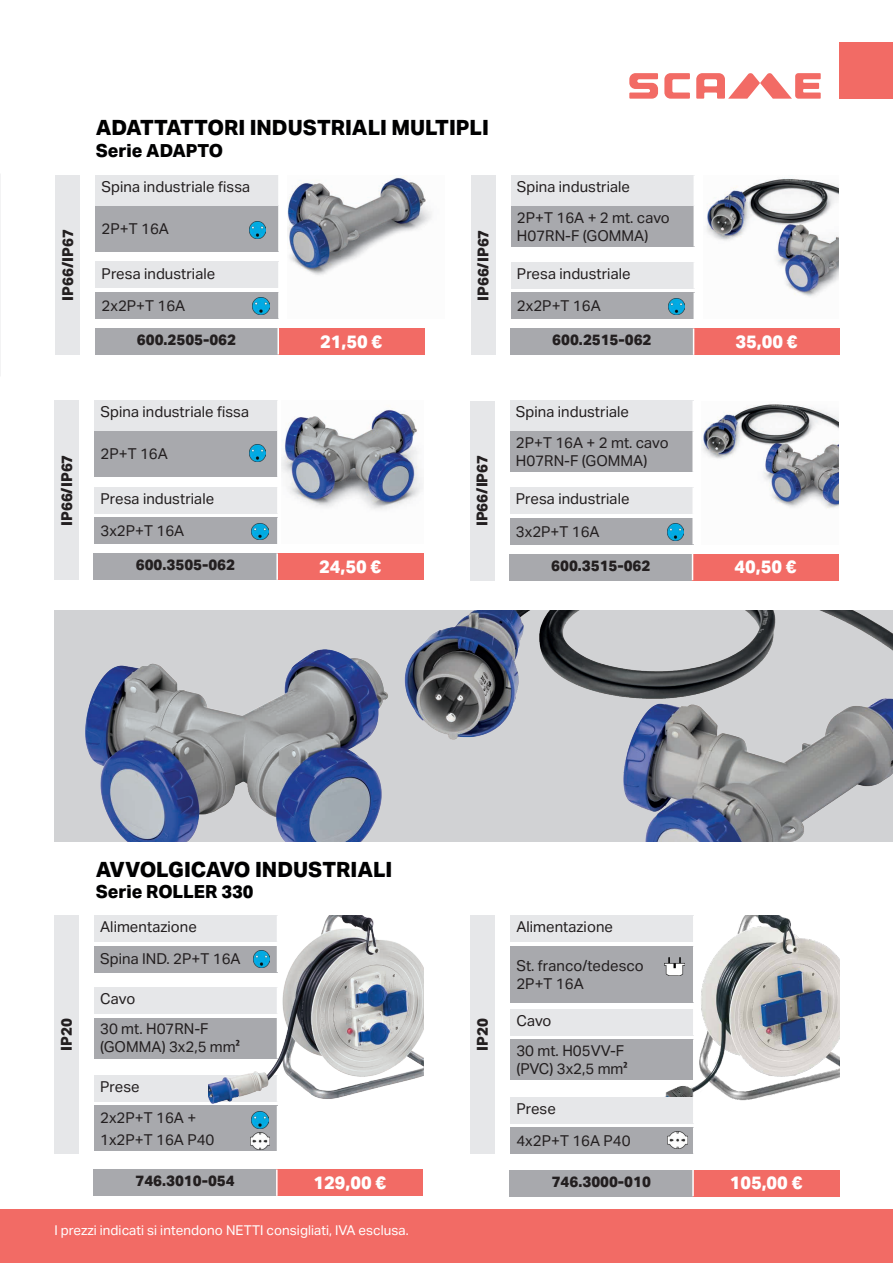
<style>
.page{position:relative;width:893px;height:1263px;background:#fff}
.page>*{position:absolute;margin:0;border:0;box-sizing:border-box;transform-origin:0 0}
.t1{font:800 21px "Aktiv Grotesk";color:#000001}
.t2{font:800 18px "Aktiv Grotesk";color:#fff}
.t3{font:800 18px "Aktiv Grotesk";color:#000001}
.t4{font:15px/18px "Aktiv Grotesk";color:#231f20}
.t5{font:800 15px "Aktiv Grotesk";color:#231f20}
.t6{font:13.5px "Aktiv Grotesk";color:#fff}
.s1{font-family:"Myriad Pro";font-weight:700;font-stretch:condensed}
</style>
<div class="page">
<div style="left:0;top:1209px;width:893px;height:54px;background:#f26b65"></div>
<div style="left:839px;top:43px;width:54px;height:56px;background:#f26b65"></div>
<svg style="left:629px;top:73px;width:192px;height:26px"></svg>
<img style="left:654px;top:916px;width:185px;height:185px">
<div style="left:93px;top:1169px;width:184px;height:27px;background:#a8a9ad"></div>
<div style="left:277px;top:1169px;width:146px;height:27px;background:#f26b65"></div>
<hr style="left:276px;top:1169px;width:2px;height:27px;background:#fff">
<div style="left:94px;top:946px;width:183px;height:26px;background:#a8a9ad"></div>
<div style="left:94px;top:915px;width:183px;height:27px;background:#e6e7e9"></div>
<div style="left:94px;top:1018px;width:183px;height:40px;background:#a8a9ad"></div>
<div style="left:94px;top:987px;width:183px;height:27px;background:#e6e7e9"></div>
<div style="left:94px;top:1106px;width:183px;height:45px;background:#a8a9ad"></div>
<div style="left:94px;top:1075px;width:183px;height:27px;background:#e6e7e9"></div>
<div style="left:54px;top:915px;width:25px;height:238px;background:#e6e7e9"></div>
<img style="left:209px;top:915px;width:214px;height:203px">
<div style="left:510px;top:1170px;width:183px;height:26px;background:#a8a9ad"></div>
<div style="left:693px;top:1170px;width:146px;height:26px;background:#f26b65"></div>
<hr style="left:692px;top:1170px;width:2px;height:26px;background:#fff">
<div style="left:510px;top:946px;width:184px;height:56px;background:#a8a9ad"></div>
<hr style="left:693px;top:946px;width:1px;height:56px;background:#fff">
<div style="left:510px;top:916px;width:184px;height:26px;background:#e6e7e9"></div>
<svg style="left:693px;top:916px;width:1px;height:26px"></svg>
<div style="left:510px;top:1039px;width:184px;height:41px;background:#a8a9ad"></div>
<hr style="left:693px;top:1039px;width:1px;height:41px;background:#fff">
<div style="left:510px;top:1009px;width:184px;height:26px;background:#e6e7e9"></div>
<svg style="left:693px;top:1009px;width:1px;height:26px"></svg>
<div style="left:510px;top:1127px;width:184px;height:27px;background:#a8a9ad"></div>
<div style="left:510px;top:1097px;width:184px;height:26px;background:#e6e7e9"></div>
<svg style="left:693px;top:1097px;width:1px;height:57px"></svg>
<div style="left:470px;top:916px;width:25px;height:238px;background:#e6e7e9"></div>
<div style="left:95px;top:328px;width:183px;height:26px;background:#a8a9ad"></div>
<div style="left:278px;top:328px;width:146px;height:26px;background:#f26b65"></div>
<hr style="left:277px;top:328px;width:2px;height:26px;background:#fff">
<div style="left:96px;top:205px;width:183px;height:47px;background:#a8a9ad"></div>
<hr style="left:278px;top:205px;width:2px;height:47px;background:#fff">
<div style="left:96px;top:175px;width:183px;height:30px;background:#e6e7e9"></div>
<hr style="left:278px;top:175px;width:2px;height:30px;background:#fff">
<div style="left:96px;top:292px;width:183px;height:27px;background:#a8a9ad"></div>
<hr style="left:278px;top:292px;width:2px;height:27px;background:#fff">
<div style="left:96px;top:262px;width:183px;height:26px;background:#e6e7e9"></div>
<hr style="left:278px;top:262px;width:2px;height:26px;background:#fff">
<div style="left:55px;top:175px;width:25px;height:180px;background:#e6e7e9"></div>
<img style="left:288px;top:177px;width:144px;height:98px">
<img style="left:668px;top:1131px;width:19px;height:17px">
<img style="left:251px;top:1133px;width:18px;height:16px">
<img style="left:252px;top:1112px;width:16px;height:16px">
<img style="left:253px;top:951px;width:17px;height:16px">
<img style="left:253px;top:298px;width:16px;height:16px">
<div style="left:94px;top:553px;width:183px;height:27px;background:#a8a9ad"></div>
<div style="left:277px;top:553px;width:146px;height:27px;background:#f26b65"></div>
<hr style="left:276px;top:553px;width:2px;height:27px;background:#fff">
<div style="left:95px;top:431px;width:183px;height:46px;background:#a8a9ad"></div>
<hr style="left:277px;top:431px;width:2px;height:46px;background:#fff">
<div style="left:95px;top:400px;width:183px;height:31px;background:#e6e7e9"></div>
<hr style="left:277px;top:400px;width:2px;height:31px;background:#fff">
<div style="left:95px;top:518px;width:183px;height:26px;background:#a8a9ad"></div>
<hr style="left:277px;top:518px;width:2px;height:26px;background:#fff">
<div style="left:95px;top:487px;width:183px;height:26px;background:#e6e7e9"></div>
<hr style="left:277px;top:487px;width:2px;height:26px;background:#fff">
<div style="left:54px;top:400px;width:25px;height:180px;background:#e6e7e9"></div>
<img style="left:282px;top:408px;width:141px;height:102px">
<img style="left:252px;top:523px;width:16px;height:17px">
<div style="left:510px;top:328px;width:184px;height:27px;background:#a8a9ad"></div>
<div style="left:694px;top:328px;width:146px;height:27px;background:#f26b65"></div>
<svg style="left:693px;top:328px;width:1px;height:27px"></svg>
<div style="left:511px;top:206px;width:183px;height:41px;background:#a8a9ad"></div>
<div style="left:511px;top:175px;width:183px;height:31px;background:#e6e7e9"></div>
<div style="left:511px;top:293px;width:183px;height:26px;background:#a8a9ad"></div>
<div style="left:511px;top:262px;width:183px;height:27px;background:#e6e7e9"></div>
<div style="left:471px;top:175px;width:24px;height:180px;background:#e6e7e9"></div>
<img style="left:706px;top:178px;width:133px;height:119px">
<img style="left:668px;top:298px;width:16px;height:17px">
<div style="left:509px;top:554px;width:183px;height:26px;background:#a8a9ad"></div>
<div style="left:692px;top:554px;width:147px;height:26px;background:#f26b65"></div>
<svg style="left:692px;top:554px;width:1px;height:26px"></svg>
<div style="left:510px;top:431px;width:183px;height:41px;background:#a8a9ad"></div>
<hr style="left:692px;top:431px;width:2px;height:41px;background:#fff">
<div style="left:510px;top:401px;width:183px;height:30px;background:#e6e7e9"></div>
<hr style="left:692px;top:401px;width:2px;height:30px;background:#fff">
<div style="left:510px;top:518px;width:183px;height:26px;background:#a8a9ad"></div>
<hr style="left:692px;top:518px;width:2px;height:26px;background:#fff">
<div style="left:510px;top:487px;width:183px;height:27px;background:#e6e7e9"></div>
<hr style="left:692px;top:487px;width:2px;height:27px;background:#fff">
<div style="left:470px;top:401px;width:24px;height:180px;background:#e6e7e9"></div>
<img style="left:702px;top:404px;width:136px;height:104px">
<img style="left:667px;top:524px;width:16px;height:16px">
<img style="left:54px;top:612px;width:276px;height:230px">
<img style="left:330px;top:610px;width:563px;height:232px">
<img style="left:665px;top:957px;width:20px;height:19px">
<img style="left:249px;top:222px;width:17px;height:16px">
<img style="left:249px;top:445px;width:17px;height:16px">
<p class="t5" style="left:59px;top:301px;width:73px;rotate:-90deg">IP66/IP67</p>
<p class="t5" style="left:58px;top:526px;width:73px;rotate:-90deg">IP66/IP67</p>
<h1 class="t1" style="left:96px;top:116px;width:395px">ADATTATTORI INDUSTRIALI MULTIPLI</h1>
<p class="t3" style="left:96px;top:140px;width:129px">Serie ADAPTO</p>
<p class="t4" style="left:102px;top:178px;width:150px">Spina industriale fissa</p>
<p class="t4" style="left:102px;top:220px;width:69px">2P+T 16A</p>
<p class="t4" style="left:102px;top:264px;width:115px">Presa industriale</p>
<p class="t4" style="left:102px;top:297px;width:85px">2x2P+T 16A</p>
<p class="t5" style="left:137px;top:331px;width:101px">600.2505-062</p>
<p class="t2" style="left:320px;top:331px;width:63px">21,50 €</p>
<p class="t4" style="left:101px;top:403px;width:150px">Spina industriale fissa</p>
<p class="t4" style="left:101px;top:445px;width:69px">2P+T 16A</p>
<p class="t4" style="left:101px;top:490px;width:115px">Presa industriale</p>
<p class="t4" style="left:101px;top:522px;width:85px">3x2P+T 16A</p>
<p class="t5" style="left:136px;top:556px;width:101px">600.3505-062</p>
<p class="t2" style="left:319px;top:556px;width:63px">24,50 €</p>
<p class="t5" style="left:474px;top:301px;width:73px;rotate:-90deg">IP66/IP67</p>
<p class="t5" style="left:473px;top:526px;width:73px;rotate:-90deg">IP66/IP67</p>
<p class="t4" style="left:517px;top:178px;width:115px">Spina industriale</p>
<p class="t4" style="left:517px;top:208px;width:154px">2P+T 16A + 2 mt. cavo<br>H07RN-F (GOMMA)</p>
<p class="t4" style="left:517px;top:265px;width:115px">Presa industriale</p>
<p class="t4" style="left:517px;top:297px;width:85px">2x2P+T 16A</p>
<p class="t5" style="left:552px;top:331px;width:101px">600.2515-062</p>
<p class="t2" style="left:736px;top:331px;width:63px">35,00 €</p>
<p class="t4" style="left:516px;top:403px;width:115px">Spina industriale</p>
<p class="t4" style="left:516px;top:434px;width:154px">2P+T 16A + 2 mt. cavo<br>H07RN-F (GOMMA)</p>
<p class="t4" style="left:516px;top:490px;width:115px">Presa industriale</p>
<p class="t4" style="left:516px;top:522px;width:85px">3x2P+T 16A</p>
<p class="t5" style="left:551px;top:556px;width:101px">600.3515-062</p>
<p class="t2" style="left:735px;top:557px;width:63px">40,50 €</p>
<h1 class="t1" style="left:96px;top:857px;width:298px">AVVOLGICAVO INDUSTRIALI</h1>
<p class="t3" style="left:96px;top:881px;width:159px">Serie ROLLER 330</p>
<p class="t4" style="left:100px;top:918px;width:98px">Alimentazione</p>
<p class="t4" style="left:100px;top:950px;width:142px">Spina IND. 2P+T 16A</p>
<p class="t5" style="left:58px;top:1051px;width:34px;rotate:-90deg">IP20</p>
<p class="t4" style="left:100px;top:990px;width:37px">Cavo</p>
<p class="t4" style="left:100px;top:1020px;width:141px">30 mt. H07RN-F (GOMMA) 3x2,5 mm<span class="s1">²</span></p>
<p class="t4" style="left:100px;top:1078px;width:41px">Prese</p>
<p class="t4" style="left:100px;top:1106px;width:116px;line-height:22.5px">2x2P+T 16A +<br>1x2P+T 16A P40</p>
<p class="t5" style="left:136px;top:1172px;width:101px">746.3010-054</p>
<p class="t2" style="left:314px;top:1172px;width:74px">129,00 €</p>
<p class="t6" style="left:54px;top:1222px;width:356px">I prezzi indicati si intendono NETTI consigliati, IVA esclusa.</p>
<p class="t5" style="left:474px;top:1051px;width:34px;rotate:-90deg">IP20</p>
<p class="t4" style="left:516px;top:918px;width:98px">Alimentazione</p>
<p class="t4" style="left:516px;top:956px;width:129px">St. franco/tedesco<br>2P+T 16A</p>
<p class="t4" style="left:516px;top:1011px;width:37px">Cavo</p>
<p class="t4" style="left:516px;top:1042px;width:113px">30 mt. H05VV-F (PVC) 3x2,5 mm<span class="s1">²</span></p>
<p class="t4" style="left:516px;top:1099px;width:41px">Prese</p>
<p class="t4" style="left:516px;top:1132px;width:116px">4x2P+T 16A P40</p>
<p class="t5" style="left:552px;top:1172px;width:101px">746.3000-010</p>
<p class="t2" style="left:730px;top:1173px;width:74px">105,00 €</p>
</div>
